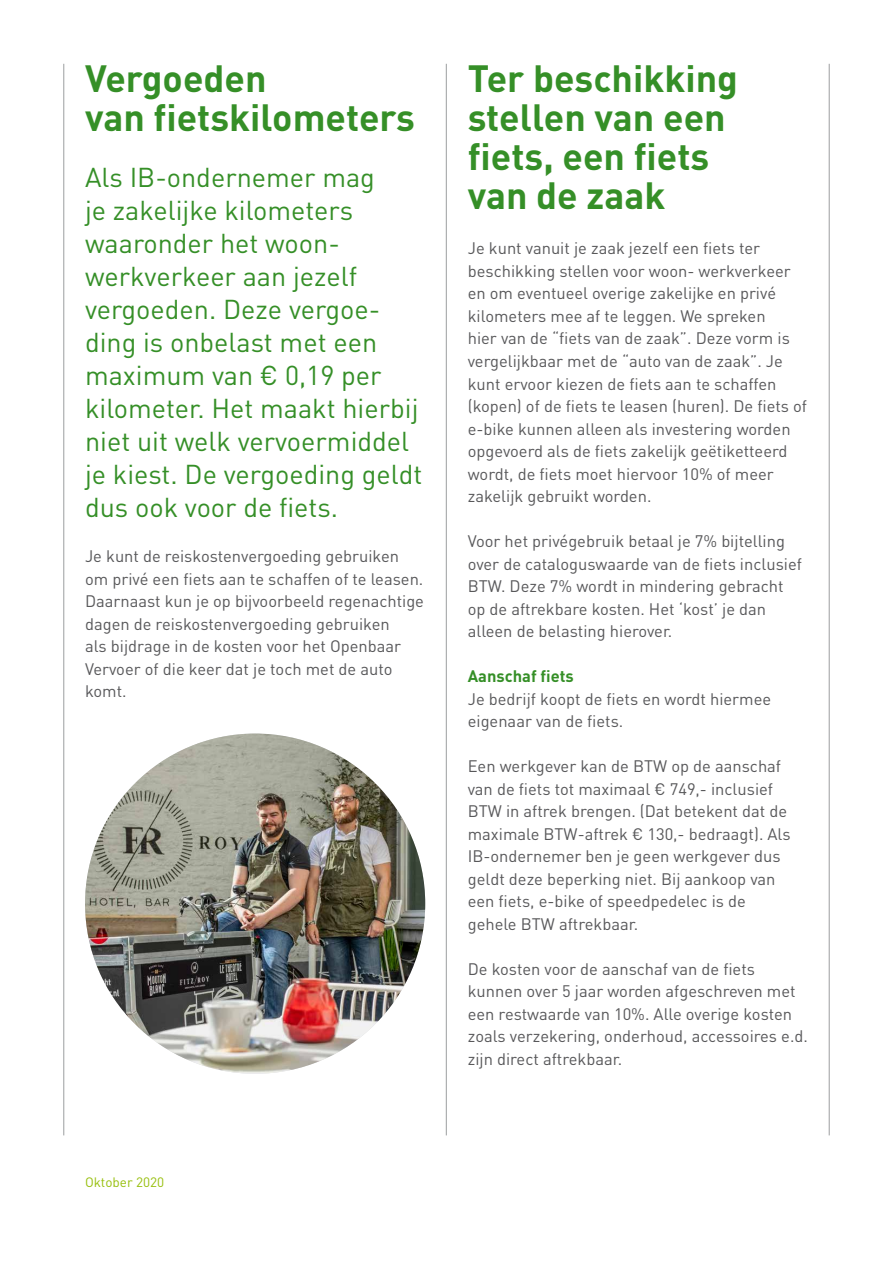
<style>
.page{position:relative;width:893px;height:1263px;background:#fff}
.page>*{position:absolute;margin:0;border:0;box-sizing:border-box;transform-origin:0 0}
.t1{font:700 37.5px/39px "DIN Pro";color:#358f27}
.t2{font:27px/33px "DIN Pro";color:#358f27}
.t3{font:16.5px/22.5px "DIN Pro";color:#58585a}
.t4{font:700 16.5px "DIN Pro";color:#358f27}
.t5{font:13.5px "DIN Pro";color:#97bf0d}
</style>
<div class="page">
<hr style="left:64px;top:64px;width:1px;height:1071px;background:#9c9e9f">
<hr style="left:446px;top:64px;width:1px;height:1071px;background:#9c9e9f">
<hr style="left:829px;top:64px;width:1px;height:1071px;background:#9c9e9f">
<img style="left:85px;top:733px;width:340px;height:341px;border-radius:170px">
<h1 class="t1" style="left:85px;top:57px;width:332px">Vergoeden<br>van fietskilometers</h1>
<p class="t2" style="left:85px;top:160px;width:339px">Als IB-ondernemer mag<br>je zakelijke kilometers waaronder het woon&shy;werkverkeer aan jezelf vergoeden. Deze vergoe&shy;ding is onbelast met een maximum van € 0,19 per kilometer. Het maakt hierbij niet uit welk vervoermiddel je kiest. De vergoeding geldt dus ook voor de fiets.</p>
<p class="t3" style="left:85px;top:544px;width:340px">Je kunt de reiskostenvergoeding gebruiken om privé een fiets aan te schaffen of te leasen.<br>Daarnaast kun je op bijvoorbeeld regenachtige dagen de reiskostenvergoeding gebruiken<br>als bijdrage in de kosten voor het Openbaar Vervoer of die keer dat je toch met de auto komt.</p>
<p class="t5" style="left:85px;top:1172px;width:81px">Oktober 2020</p>
<h1 class="t1" style="left:468px;top:57px;width:272px">Ter beschikking stellen van een fiets, een fiets van de zaak</h1>
<p class="t3" style="left:468px;top:237px;width:341px">Je kunt vanuit je zaak jezelf een fiets ter beschikking stellen voor woon- werkverkeer en om eventueel overige zakelijke en privé kilometers mee af te leggen. We spreken<br>hier van de “fiets van de zaak”. Deze vorm is vergelijkbaar met de “auto van de zaak”. Je kunt ervoor kiezen de fiets aan te schaffen (kopen) of de fiets te leasen (huren). De fiets of e-bike kunnen alleen als investering worden opgevoerd als de fiets zakelijk geëtiketteerd wordt, de fiets moet hiervoor 10% of meer zakelijk gebruikt worden.</p>
<p class="t3" style="left:468px;top:529px;width:336px">Voor het privégebruik betaal je 7% bijtelling over de cataloguswaarde van de fiets inclusief BTW. Deze 7% wordt in mindering gebracht op de aftrekbare kosten. Het ‘kost’ je dan alleen de belasting hierover.</p>
<p class="t4" style="left:468px;top:663px;width:108px">Aanschaf fiets</p>
<p class="t3" style="left:468px;top:687px;width:305px">Je bedrijf koopt de fiets en wordt hiermee eigenaar van de fiets.</p>
<p class="t3" style="left:468px;top:754px;width:324px">Een werkgever kan de BTW op de aanschaf van de fiets tot maximaal € 749,- inclusief BTW in aftrek brengen. (Dat betekent dat de maximale BTW-aftrek € 130,- bedraagt). Als IB-ondernemer ben je geen werkgever dus geldt deze beperking niet. Bij aankoop van een fiets, e-bike of speedpedelec is de gehele BTW aftrekbaar.</p>
<p class="t3" style="left:468px;top:957px;width:342px">De kosten voor de aanschaf van de fiets kunnen over 5 jaar worden afgeschreven met een restwaarde van 10%. Alle overige kosten zoals verzekering, onderhoud, accessoires e.d. zijn direct aftrekbaar.</p>
</div>
